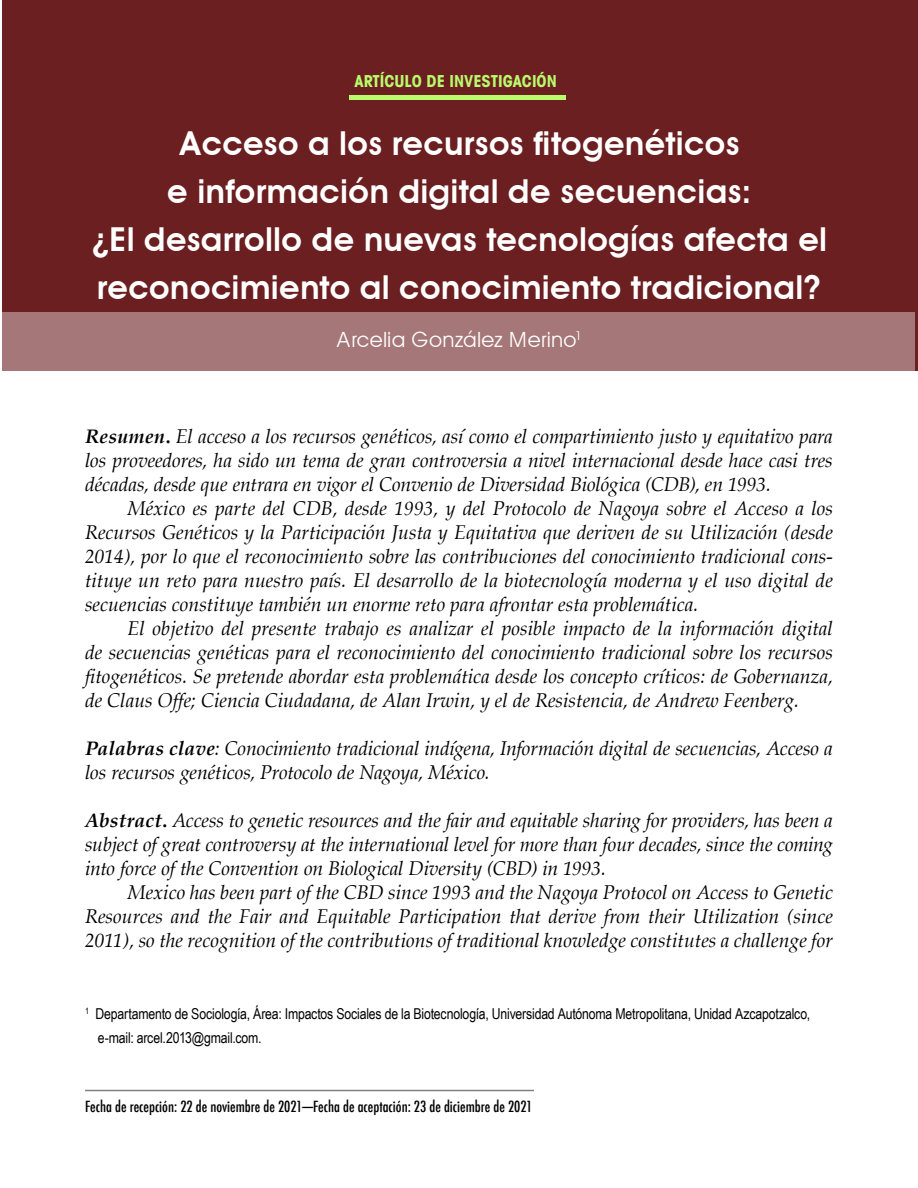
<style>
.page{position:relative;width:918px;height:1188px;background:#fff}
.page>*{position:absolute;margin:0;border:0;box-sizing:border-box;transform-origin:0 0}
.t1{font:600 33px/48px "Avant Garde";color:#fff;text-align:center}
.t2{font:21px "Avant Garde";letter-spacing:-.015em;color:#fff}
.t3{font:italic 19.5px/24px "Palatino";color:#000;text-align:justify}
.t4{font:16.5px "Avant Garde Cond Bold SC850";color:#b9fb6c}
.t5{font:15px/24px "Arial Narrow";letter-spacing:-.01em;color:#000}
.t6{font:500 condensed 15px "Futura";color:#000}
.s1{font-family:"Avant Garde";font-weight:700;font-stretch:condensed}
.s2{font-weight:700}
.s3{font-weight:700;font-style:normal}
.s4{font-family:"Arial Narrow";font-weight:400;font-stretch:normal}
</style>
<div class="page">
<div style="left:2px;top:0;width:916px;height:370px;background:#6b1f20"></div>
<div style="left:0;top:312px;width:915px;height:58px;background:#a57778"></div>
<div style="left:349px;top:95px;width:217px;height:5px;background:#b9fb6c"></div>
<hr style="left:85px;top:1090px;width:449px;height:1px;background:#000">
<p class="t4" style="left:354px;top:70px;width:204px">ARTÍCULO DE INVESTIG<span class="s1">ACIÓN</span></p>
<h1 class="t1" style="left:91px;top:119px;width:738px">Acceso a los recursos fitogenéticos<br>e información digital de secuencias:<br>¿El desarrollo de nuevas tecnologías afecta el reconocimiento al conocimiento tradicional?</h1>
<p class="t2" style="left:336px;top:326px;width:248px">Arcelia González Merino<sup>1</sup></p>
<p class="t3" style="left:85px;top:424px;width:749px"><span class="s2">Resumen</span><span class="s3">.</span> El acceso a los recursos genéticos, así como el compartimiento justo y equitativo para los proveedores, ha sido un tema de gran controversia a nivel internacional desde hace casi tres décadas, desde que entrara en vigor el Convenio de Diversidad Biológica (CDB), en 1993.</p>
<p class="t3" style="left:85px;top:496px;width:749px;text-indent:43px">México es parte del CDB, desde 1993, y del Protocolo de Nagoya sobre el Acceso a los Recursos Genéticos y la Participación Justa y Equitativa que deriven de su Utilización (desde 2014), por lo que el reconocimiento sobre las contribuciones del conocimiento tradicional cons&shy;tituye un reto para nuestro país. El desarrollo de la biotecnología moderna y el uso digital de secuencias constituye también un enorme reto para afrontar esta problemática.</p>
<p class="t3" style="left:85px;top:616px;width:749px;text-indent:43px">El objetivo del presente trabajo es analizar el posible impacto de la información digital de secuencias genéticas para el reconocimiento del conocimiento tradicional sobre los recursos fitogenéticos. Se pretende abordar esta problemática desde los concepto críticos: de Gobernanza, de Claus Offe; Ciencia Ciudadana, de Alan Irwin, y el de Resistencia, de Andrew Feenberg.</p>
<p class="t3" style="left:85px;top:736px;width:749px"><span class="s2">Palabras clave</span>: Conocimiento tradicional indígena, Información digital de secuencias, Acceso a los recursos genéticos, Protocolo de Nagoya, México.</p>
<p class="t3" style="left:85px;top:808px;width:749px"><span class="s2">Abstract</span><span class="s3">.</span> Access to genetic resources and the fair and equitable sharing for providers, has been a subject of great controversy at the international level for more than four decades, since the coming into force of the Convention on Biological Diversity (CBD) in 1993.</p>
<p class="t3" style="left:85px;top:880px;width:749px;text-indent:43px">Mexico has been part of the CBD since 1993 and the Nagoya Protocol on Access to Genetic Resources and the Fair and Equitable Participation that derive from their Utilization (since 2011), so the recognition of the contributions of traditional knowledge constitutes a challenge for</p>
<p class="t5" style="left:98px;top:1001px;width:714px;text-indent:-13px"><sup>1</sup> Departamento de Sociología, Área: Impactos Sociales de la Biotecnología, Universidad Autónoma Metropolitana, Unidad Azcapotzalco, e-mail: arcel.2013@gmail.com.</p>
<p class="t6" style="left:85px;top:1097px;width:449px">Fecha de recepción: 22 de noviembre de 2021<span class="s4">─</span>Fecha de aceptación: 23 de diciembre de 2021</p>
</div>
